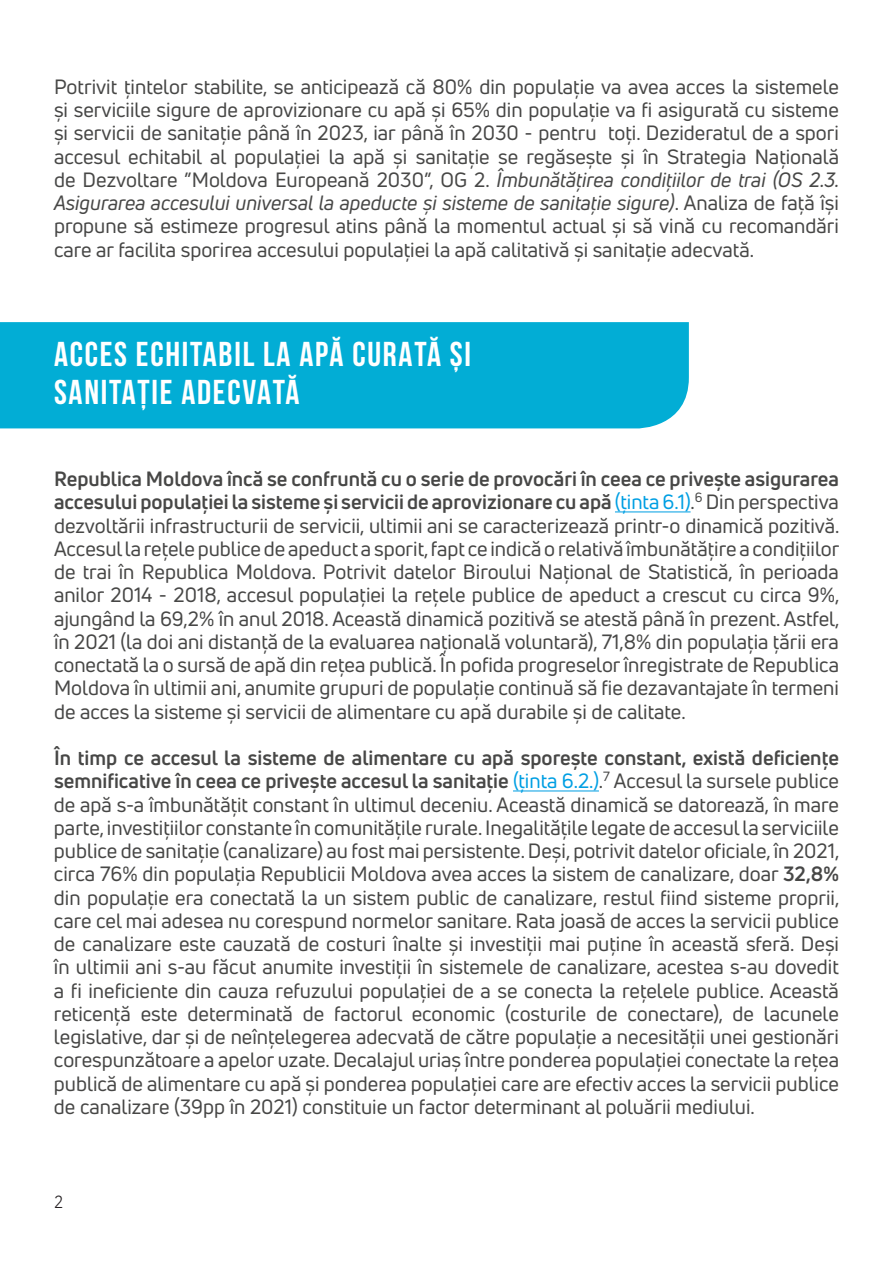
<style>
.page{position:relative;width:893px;height:1263px;background:#fff}
.page>*{position:absolute;margin:0;border:0;box-sizing:border-box;transform-origin:0 0}
.t1{font:700 34.5px/37.5px "Bebas Neue";letter-spacing:.05em;color:#fff}
.t2{font:20.25px/23.2px "Uni Neue";color:#474746;text-align:justify}
.t3{font:300 18px "Kohinoor Devanagari";color:#241f21}
.s1{font-style:italic}
.s2{font-weight:700}
.s3{color:#009fe3}
</style>
<div class="page">
<div style="left:0;top:322px;width:689px;height:106px;background:#02add5"></div>
<hr style="left:615px;top:511px;width:76px;height:1px;background:#009fe3">
<hr style="left:513px;top:790px;width:86px;height:1px;background:#009fe3">
<p class="t2" style="left:54px;top:75px;width:787px">Potrivit țintelor stabilite, se anticipează că 80% din populație va avea acces la sistemele și serviciile sigure de aprovizionare cu apă și 65% din populație va fi asigurată cu sisteme și servicii de sanitație până în 2023, iar până în 2030 - pentru toți. Dezideratul de a spori accesul echitabil al populației la apă și sanitație se regăsește și în Strategia Națională de Dezvoltare ”Moldova Europeană 2030”, OG 2. <span class="s1">Îmbunătățirea condițiilor de trai (OS 2.3.<br>Asigurarea accesului universal la apeducte și sisteme de sanitație sigure)</span>. Analiza de față își propune să estimeze progresul atins până la momentul actual și să vină cu recomandări care ar facilita sporirea accesului populației la apă calitativă și sanitație adecvată.</p>
<h1 class="t1" style="left:54px;top:335px;width:419px">ACCES ECHITABIL LA APĂ CURATĂ ȘI<br>SANITAȚIE ADECVATĂ</h1>
<p class="t2" style="left:54px;top:467px;width:787px"><span class="s2">Republica Moldova încă se confruntă cu o serie de provocări în ceea ce privește asigurarea accesului populației la sisteme și servicii de aprovizionare cu apă</span> <span class="s3">(ținta 6.1)</span>.<sup>6</sup> Din perspectiva dezvoltării infrastructurii de servicii, ultimii ani se caracterizează printr-o dinamică pozitivă.<br>Accesul la rețele publice de apeduct a sporit, fapt ce indică o relativă îmbunătățire a condițiilor de trai în Republica Moldova. Potrivit datelor Biroului Național de Statistică, în perioada anilor 2014 - 2018, accesul populației la rețele publice de apeduct a crescut cu circa 9%, ajungând la 69,2% în anul 2018. Această dinamică pozitivă se atestă până în prezent. Astfel, în 2021 (la doi ani distanță de la evaluarea națională voluntară), 71,8% din populația țării era conectată la o sursă de apă din rețea publică. În pofida progreselor înregistrate de Republica Moldova în ultimii ani, anumite grupuri de populație continuă să fie dezavantajate în termeni de acces la sisteme și servicii de alimentare cu apă durabile și de calitate.</p>
<p class="t2" style="left:54px;top:746px;width:787px"><span class="s2">În timp ce accesul la sisteme de alimentare cu apă sporește constant, există deficiențe semnificative în ceea ce privește accesul la sanitație</span> <span class="s3">(ținta 6.2.)</span>.<sup>7</sup> Accesul la sursele publice de apă s-a îmbunătățit constant în ultimul deceniu. Această dinamică se datorează, în mare parte, investițiilor constante în comunitățile rurale. Inegalitățile legate de accesul la serviciile publice de sanitație (canalizare) au fost mai persistente. Deși, potrivit datelor oficiale, în 2021, circa 76% din populația Republicii Moldova avea acces la sistem de canalizare, doar <span class="s2">32,8% </span>din populație era conectată la un sistem public de canalizare, restul fiind sisteme proprii, care cel mai adesea nu corespund normelor sanitare. Rata joasă de acces la servicii publice de canalizare este cauzată de costuri înalte și investiții mai puține în această sferă. Deși în ultimii ani s-au făcut anumite investiții în sistemele de canalizare, acestea s-au dovedit a fi ineficiente din cauza refuzului populației de a se conecta la rețelele publice. Această reticență este determinată de factorul economic (costurile de conectare), de lacunele legislative, dar și de neînțelegerea adecvată de către populație a necesității unei gestionări corespunzătoare a apelor uzate. Decalajul uriaș între ponderea populației conectate la rețea publică de alimentare cu apă și ponderea populației care are efectiv acces la servicii publice de canalizare (39pp în 2021) constituie un factor determinant al poluării mediului.</p>
<p class="t3" style="left:54px;top:1191px;width:10px">2</p>
</div>
